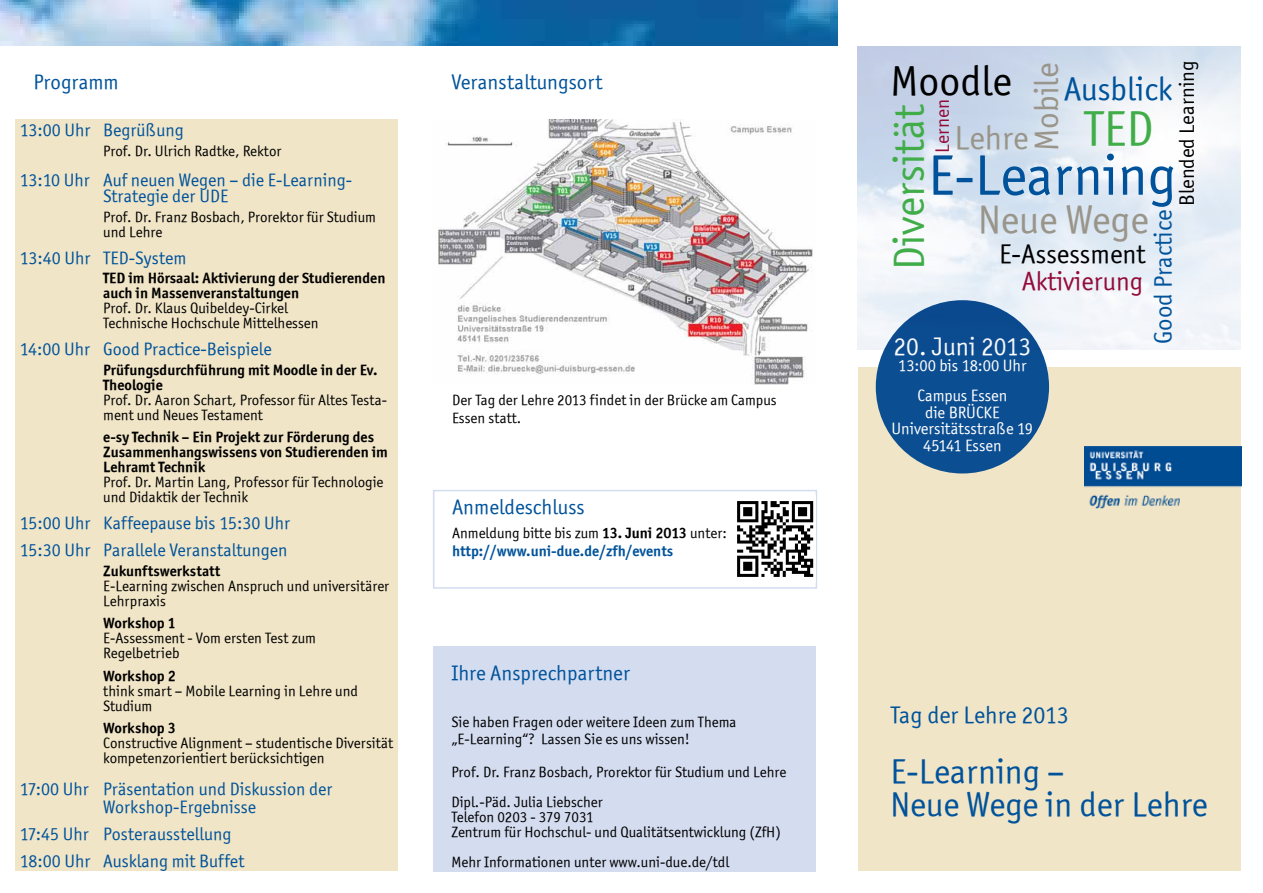
<style>
.page{position:relative;width:1263px;height:893px;background:#fff}
.page>*{position:absolute;margin:0;border:0;box-sizing:border-box;transform-origin:0 0}
.t1{font:57.3px "Officina Sans ITCTT Book";color:#00539b}
.t2{font:49.2px "Officina Sans ITCTT Book";color:#41ad49}
.t3{font:43.05px "Officina Sans ITCTT Book";color:#41ad49}
.t4{font:39.9px "Officina Sans ITCTT Book";color:#9a958a}
.t5{font:34.5px/33px "Officina Sans ITCTT Book";color:#00539b}
.t6{font:33.3px "Officina Sans ITCTT Book";color:#9a958a}
.t7{font:33.15px "Officina Sans ITCTT Book";color:#00539b}
.t8{font:27px "Officina Sans ITCTT Book";color:#000}
.t9{font:26.4px "Officina Sans ITCTT Book";color:#930b38}
.t10{font:25.5px "Officina Sans ITCTT Book";color:#fff}
.t11{font:24.9px "Officina Sans ITCTT Book";color:#00539b}
.t12{font:24px "Officina Sans ITCTT Book";color:#00539b}
.t13{font:21px "Officina Sans ITCTT Book";color:#00539b}
.t14{font:20.7px "Officina Sans ITCTT Book";color:#000}
.t15{font:19.35px "Officina Sans ITCTT Book";color:#930b38}
.t16{font:18px/27px "Officina Sans ITCTT Book";color:#00539b}
.t17{font:16.5px/16.5px "Officina Sans ITCTT Book";color:#fff;text-align:center}
.t18{font:15px/15px "Officina Sans ITCTT Book";color:#000}
.t19{font:15px/15px "Officina Sans ITCTT Bold";color:#000}
.t20{font:15px "Officina Sans ITCTT Bold";color:#00539b}
.s1{font-family:"Officina Sans ITCTT Bold"}
.s2{font-size:41.85px;color:#000}
</style>
<div class="page">
<div style="left:858px;top:368px;width:382px;height:503px;background:#f1e5c7"></div>
<div style="left:15px;top:119px;width:383px;height:752px;background:#f1e5c7"></div>
<div style="left:433px;top:646px;width:383px;height:225px;background:#d4dcf0"></div>
<div style="left:876px;top:300px;width:173px;height:173px;background:#0c4e92;border-radius:50%"></div>
<img style="left:0;top:0;width:837px;height:46px">
<div style="left:433px;top:490px;width:384px;height:99px;border:2px solid #d4dcf0"></div>
<img style="left:1084px;top:447px;width:157px;height:62px">
<img style="left:438px;top:119px;width:375px;height:266px">
<img style="left:858px;top:46px;width:382px;height:303px">
<img style="left:737px;top:496px;width:79px;height:87px">
<h3 class="t13" style="left:33px;top:70px;width:87px">Programm</h3>
<h3 class="t13" style="left:451px;top:70px;width:152px">Veranstaltungsort</h3>
<p class="t16" style="left:20px;top:116px;width:72px">13:00 Uhr</p>
<p class="t16" style="left:20px;top:166px;width:72px">13:10 Uhr</p>
<p class="t16" style="left:20px;top:244px;width:72px">13:40 Uhr</p>
<p class="t16" style="left:20px;top:335px;width:72px">14:00 Uhr</p>
<p class="t16" style="left:20px;top:509px;width:72px">15:00 Uhr<br>15:30 Uhr</p>
<p class="t16" style="left:20px;top:775px;width:71px">17:00 Uhr</p>
<p class="t16" style="left:20px;top:820px;width:72px">17:45 Uhr<br>18:00 Uhr</p>
<p class="t16" style="left:103px;top:116px;width:82px">Begrüßung</p>
<p class="t18" style="left:103px;top:143px;width:180px">Prof. Dr. Ulrich Radtke, Rektor</p>
<p class="t16" style="left:103px;top:171px;width:250px;line-height:16.5px">Auf neuen Wegen – die E-Learning-<br>Strategie der UDE</p>
<p class="t18" style="left:103px;top:209px;width:274px">Prof. Dr. Franz Bosbach, Prorektor für Studium und Lehre</p>
<p class="t16" style="left:103px;top:244px;width:85px">TED-System</p>
<p class="t19" style="left:103px;top:270px;width:284px">TED im Hörsaal: Aktivierung der Studierenden auch in Massenveranstaltungen</p>
<p class="t18" style="left:103px;top:300px;width:217px">Prof. Dr. Klaus Quibeldey-Cirkel<br>Technische Hochschule Mittelhessen</p>
<p class="t16" style="left:103px;top:335px;width:170px">Good Practice-Beispiele</p>
<p class="t19" style="left:103px;top:362px;width:276px">Prüfungsdurchführung mit Moodle in der Ev.<br>Theologie</p>
<p class="t18" style="left:103px;top:392px;width:285px">Prof. Dr. Aaron Schart, Professor für Altes Testa&shy;ment und Neues Testament</p>
<p class="t19" style="left:103px;top:429px;width:286px">e-sy Technik – Ein Projekt zur Förderung des<br>Zusammenhangswissens von Studierenden im<br>Lehramt Technik</p>
<p class="t18" style="left:103px;top:474px;width:282px">Prof. Dr. Martin Lang, Professor für Technologie und Didaktik der Technik</p>
<p class="t16" style="left:103px;top:509px;width:188px">Kaffeepause bis 15:30 Uhr<br>Parallele Veranstaltungen</p>
<p class="t19" style="left:103px;top:563px;width:119px">Zukunftswerkstatt</p>
<p class="t18" style="left:103px;top:578px;width:288px">E-Learning zwischen Anspruch und universitärer<br>Lehrpraxis</p>
<p class="t19" style="left:103px;top:615px;width:74px">Workshop 1</p>
<p class="t18" style="left:103px;top:630px;width:214px">E-Assessment - Vom ersten Test zum<br>Regelbetrieb</p>
<p class="t19" style="left:103px;top:668px;width:74px">Workshop 2</p>
<p class="t18" style="left:103px;top:683px;width:256px">think smart – Mobile Learning in Lehre und<br>Studium</p>
<p class="t19" style="left:103px;top:720px;width:74px">Workshop 3</p>
<p class="t18" style="left:103px;top:735px;width:291px">Constructive Alignment – studentische Diversität kompetenzorientiert berücksichtigen</p>
<p class="t16" style="left:103px;top:779px;width:231px;line-height:18px">Präsentation und Diskussion der<br>Workshop-Ergebnisse</p>
<p class="t16" style="left:103px;top:820px;width:143px">Posterausstellung<br>Ausklang mit Buffet</p>
<p class="t18" style="left:452px;top:391px;width:326px;line-height:18px">Der Tag der Lehre 2013 findet in der Brücke am Campus<br>Essen statt.</p>
<h3 class="t13" style="left:452px;top:494px;width:134px">Anmeldeschluss</h3>
<p class="t18" style="left:452px;top:526px;width:276px">Anmeldung bitte bis zum <span class="s1">13. Juni 2013</span> unter:</p>
<p class="t20" style="left:452px;top:542px;width:223px">http://www.uni-due.de/zfh/events</p>
<h3 class="t13" style="left:451px;top:661px;width:180px">Ihre Ansprechpartner</h3>
<p class="t18" style="left:451px;top:714px;width:287px;line-height:16.5px">Sie haben Fragen oder weitere Ideen zum Thema „E-Learning“? Lassen Sie es uns wissen!</p>
<p class="t18" style="left:451px;top:756px;width:337px;line-height:30px">Prof. Dr. Franz Bosbach, Prorektor für Studium und Lehre<br>Dipl.-Päd. Julia Liebscher</p>
<p class="t18" style="left:451px;top:809px;width:331px">Telefon 0203 - 379 7031<br>Zentrum für Hochschul- und Qualitätsentwicklung (ZfH)</p>
<p class="t18" style="left:451px;top:854px;width:279px">Mehr Informationen unter www.uni-due.de/tdl</p>
<h3 class="t14" style="left:1175px;top:206px;width:147px;rotate:-90deg">Blended Learning</h3>
<h3 class="t6" style="left:1027px;top:151px;width:90px;rotate:-90deg">Mobile</h3>
<h3 class="t7" style="left:891px;top:69px;width:283px"><span class="s2">Moodle</span> Ausblick</h3>
<p class="t15" style="left:931px;top:153px;width:55px;rotate:-90deg">Lernen</p>
<h3 class="t3" style="left:884px;top:270px;width:168px;rotate:-90deg">Diversität</h3>
<h2 class="t2" style="left:1084px;top:99px;width:72px">TED</h2>
<h3 class="t6" style="left:955px;top:118px;width:76px">Lehre</h3>
<h1 class="t1" style="left:928px;top:142px;width:250px">E-Learning</h1>
<h3 class="t4" style="left:978px;top:196px;width:172px">Neue Wege</h3>
<h3 class="t11" style="left:1148px;top:344px;width:136px;rotate:-90deg">Good Practice</h3>
<h3 class="t8" style="left:999px;top:238px;width:148px">E-Assessment</h3>
<h3 class="t9" style="left:1022px;top:266px;width:123px">Aktivierung</h3>
<h3 class="t10" style="left:893px;top:331px;width:139px">20. Juni 2013</h3>
<p class="t17" style="left:898px;top:351px;width:130px;line-height:30px">13:00 bis 18:00 Uhr<br>Campus Essen</p>
<p class="t17" style="left:892px;top:404px;width:143px">die BRÜCKE<br>Universitätsstraße 19<br>45141 Essen</p>
<h3 class="t12" style="left:891px;top:700px;width:180px">Tag der Lehre 2013</h3>
<h3 class="t5" style="left:891px;top:754px;width:319px">E-Learning –<br>Neue Wege in der Lehre</h3>
</div>
